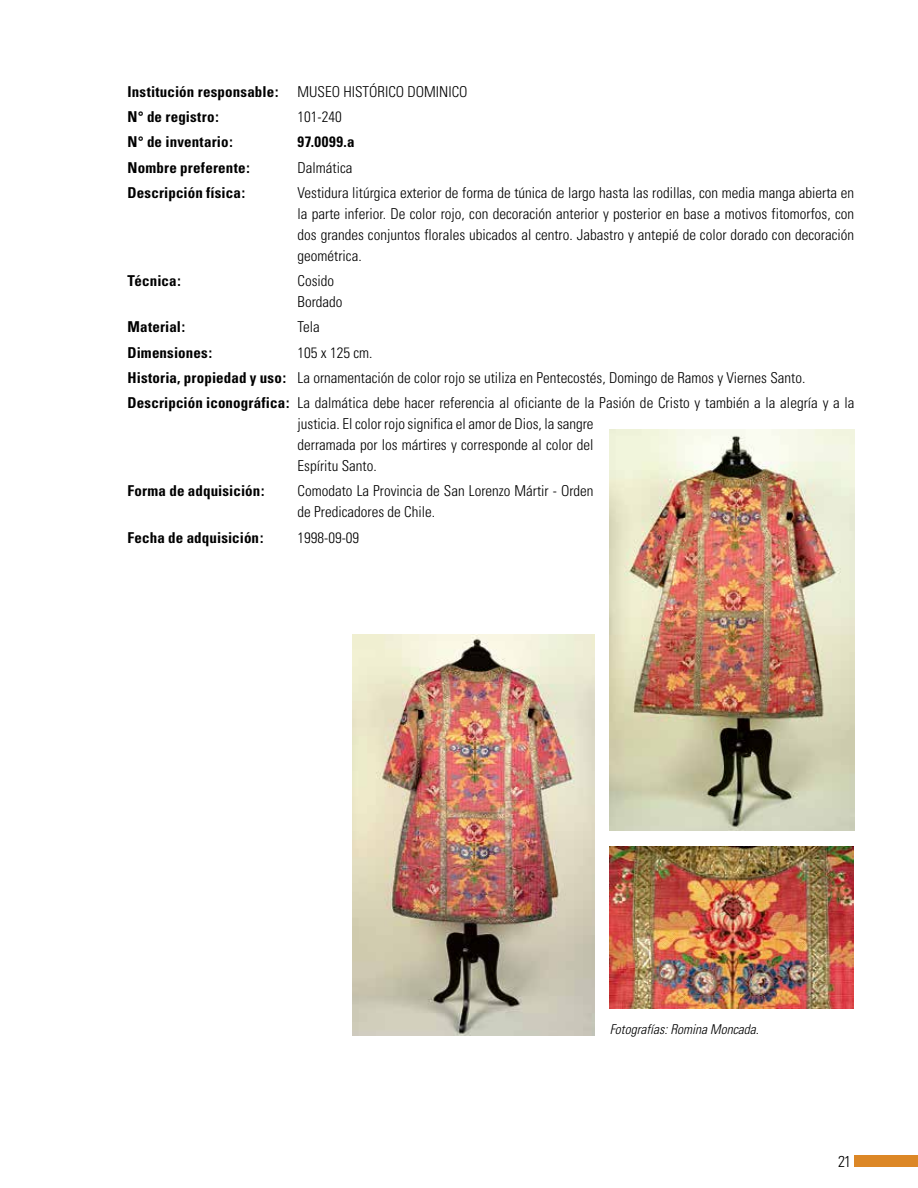
<style>
.page{position:relative;width:918px;height:1188px;background:#fff}
.page>*{position:absolute;margin:0;border:0;box-sizing:border-box;transform-origin:0 0}
.t1{font:300 condensed 15.75px "Univers";color:#000}
.t2{font:300 condensed 15px/21px "Univers";color:#000}
.t3{font:700 condensed 15px "Univers";letter-spacing:.01em;color:#000}
.t4{font:italic 300 condensed 13.5px "Univers";color:#000}
.s1{font-weight:700}
</style>
<div class="page">
<div style="left:854px;top:1155px;width:64px;height:12px;background:#dc8726"></div>
<img style="left:609px;top:429px;width:245px;height:401px">
<img style="left:352px;top:634px;width:242px;height:402px">
<img style="left:610px;top:846px;width:244px;height:163px">
<p class="t3" style="left:128px;top:82px;width:152px">Institución responsable:</p>
<p class="t2" style="left:298px;top:81px;width:172px">MUSEO HISTÓRICO DOMINICO</p>
<p class="t3" style="left:128px;top:108px;width:93px">N° de registro:</p>
<p class="t2" style="left:298px;top:106px;width:46px">101-240</p>
<p class="t3" style="left:128px;top:133px;width:107px">N° de inventario:</p>
<p class="t3" style="left:298px;top:133px;width:59px">97.0099.a</p>
<p class="t3" style="left:128px;top:158px;width:124px">Nombre preferente:</p>
<p class="t2" style="left:298px;top:157px;width:56px">Dalmática</p>
<p class="t3" style="left:128px;top:183px;width:119px">Descripción física:</p>
<p class="t2" style="left:298px;top:182px;width:558px;text-align:justify">Vestidura litúrgica exterior de forma de túnica de largo hasta las rodillas, con media manga abierta en la parte inferior. De color rojo, con decoración anterior y posterior en base a motivos fitomorfos, con dos grandes conjuntos florales ubicados al centro. Jabastro y antepié de color dorado con decoración geométrica.</p>
<p class="t3" style="left:128px;top:272px;width:55px">Técnica:</p>
<p class="t2" style="left:298px;top:270px;width:46px">Cosido<br>Bordado</p>
<p class="t3" style="left:128px;top:318px;width:59px">Material:</p>
<p class="t2" style="left:298px;top:317px;width:24px">Tela</p>
<p class="t3" style="left:128px;top:343px;width:86px">Dimensiones:</p>
<p class="t2" style="left:128px;top:340px;width:729px;line-height:25.2px;text-indent:170px">105 x 125 cm.<br><span class="s1">Historia, propiedad y uso:</span> La ornamentación de color rojo se utiliza en Pentecostés, Domingo de Ramos y Viernes Santo.<br><span class="s1">Descripción iconográfica:</span> La dalmática debe hacer referencia al oficiante de la Pasión de Cristo y también a la alegría y a la</p>
<p class="t2" style="left:298px;top:413px;width:297px;text-align:justify">justicia. El color rojo significa el amor de Dios, la sangre derramada por los mártires y corresponde al color del Espíritu Santo.</p>
<p class="t3" style="left:128px;top:482px;width:139px">Forma de adquisición:</p>
<p class="t2" style="left:298px;top:481px;width:297px">Comodato La Provincia de San Lorenzo Mártir - Orden de Predicadores de Chile.</p>
<p class="t3" style="left:128px;top:528px;width:137px">Fecha de adquisición:</p>
<p class="t2" style="left:298px;top:527px;width:63px">1998-09-09</p>
<p class="t4" style="left:610px;top:1021px;width:151px">Fotografías: Romina Moncada.</p>
<p class="t1" style="left:838px;top:1152px;width:14px">21</p>
</div>
